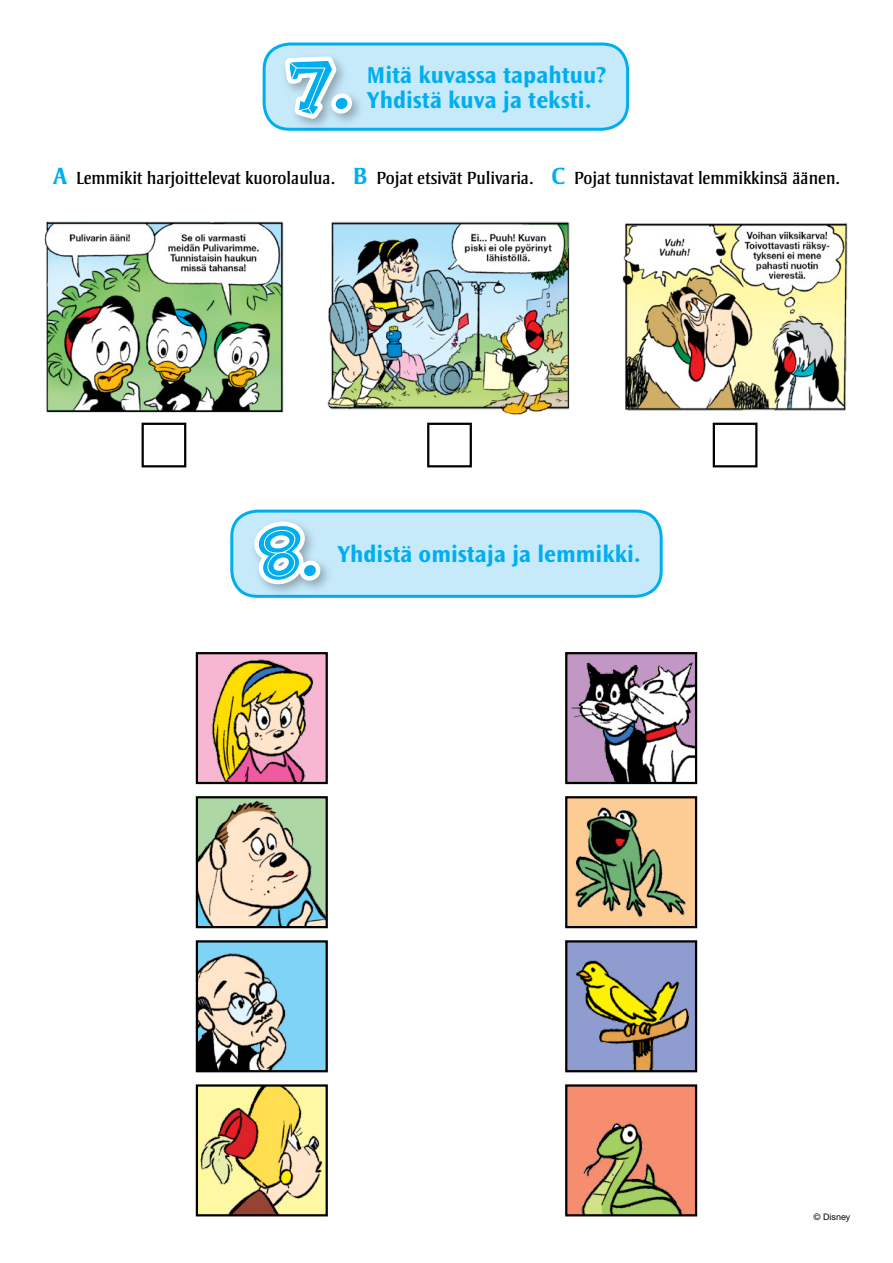
<style>
.page{position:relative;width:893px;height:1263px;background:#fff}
.page>*{position:absolute;margin:0;border:0;box-sizing:border-box;transform-origin:0 0}
.t1{font:700 75px "Fink";color:#00aeef}
.t2{font:700 24px/25.5px "Ocean Sans Std";color:#00aeef}
.t3{font:18px "Strayhorn MT Std";color:#000}
.t4{font:9px "Helvetica Neue LT Std";color:#000}
.s1{font-weight:700;font-size:24px;color:#00aeef}
</style>
<div class="page">
<div style="left:264px;top:44px;width:364px;height:85px;background:#c7eafb;border-radius:26px"></div>
<div style="left:263px;top:43px;width:366px;height:88px;border:3px solid #00aeef;border-radius:26px"></div>
<div style="left:280px;top:52px;width:85px;height:80px;background:#000;opacity:.3"></div>
<svg style="left:268px;top:42px;width:90px;height:90px"></svg>
<div style="left:232px;top:511px;width:429px;height:85px;background:#c7eafb;border-radius:26px"></div>
<div style="left:230px;top:510px;width:433px;height:88px;border:3px solid #00aeef;border-radius:26px"></div>
<div style="left:250px;top:517px;width:84px;height:81px;background:#000;opacity:.3"></div>
<svg style="left:250px;top:518px;width:77px;height:73px"></svg>
<img style="left:44px;top:221px;width:240px;height:192px">
<img style="left:622px;top:222px;width:226px;height:189px">
<img style="left:327px;top:221px;width:243px;height:194px">
<div style="left:142px;top:423px;width:44px;height:44px;border:2px solid #000"></div>
<div style="left:427px;top:423px;width:45px;height:44px;border:2px solid #000"></div>
<div style="left:713px;top:423px;width:44px;height:44px;border:2px solid #000"></div>
<svg style="left:195px;top:652px;width:133px;height:133px;background:#c69b7c"></svg>
<svg style="left:565px;top:652px;width:133px;height:133px"></svg>
<svg style="left:195px;top:796px;width:133px;height:133px;background:#b3b79e"></svg>
<svg style="left:565px;top:796px;width:133px;height:133px;background:#ad9a70"></svg>
<svg style="left:195px;top:940px;width:133px;height:133px;background:#8ba9b2"></svg>
<svg style="left:565px;top:940px;width:133px;height:133px;background:#898c8a"></svg>
<svg style="left:195px;top:1084px;width:133px;height:133px;background:#cfb673"></svg>
<svg style="left:565px;top:1084px;width:133px;height:133px;background:#c48761"></svg>
<h1 class="t1" style="left:288px;top:37px;width:63px">7.</h1>
<h2 class="t2" style="left:367px;top:62px;width:241px">Mitä kuvassa tapahtuu?<br>Yhdistä kuva ja teksti.</h2>
<p class="t3" style="left:53px;top:167px;width:789px"><span class="s1">A</span> Lemmikit harjoittelevat kuorolaulua. <span class="s1">B</span> Pojat etsivät Pulivaria. <span class="s1">C</span> Pojat tunnistavat lemmikkinsä äänen.</p>
<h1 class="t1" style="left:257px;top:504px;width:62px">8.</h1>
<h2 class="t2" style="left:337px;top:542px;width:305px">Yhdistä omistaja ja lemmikki.</h2>
<p class="t4" style="left:814px;top:1212px;width:38px">© Disney</p>
</div>
